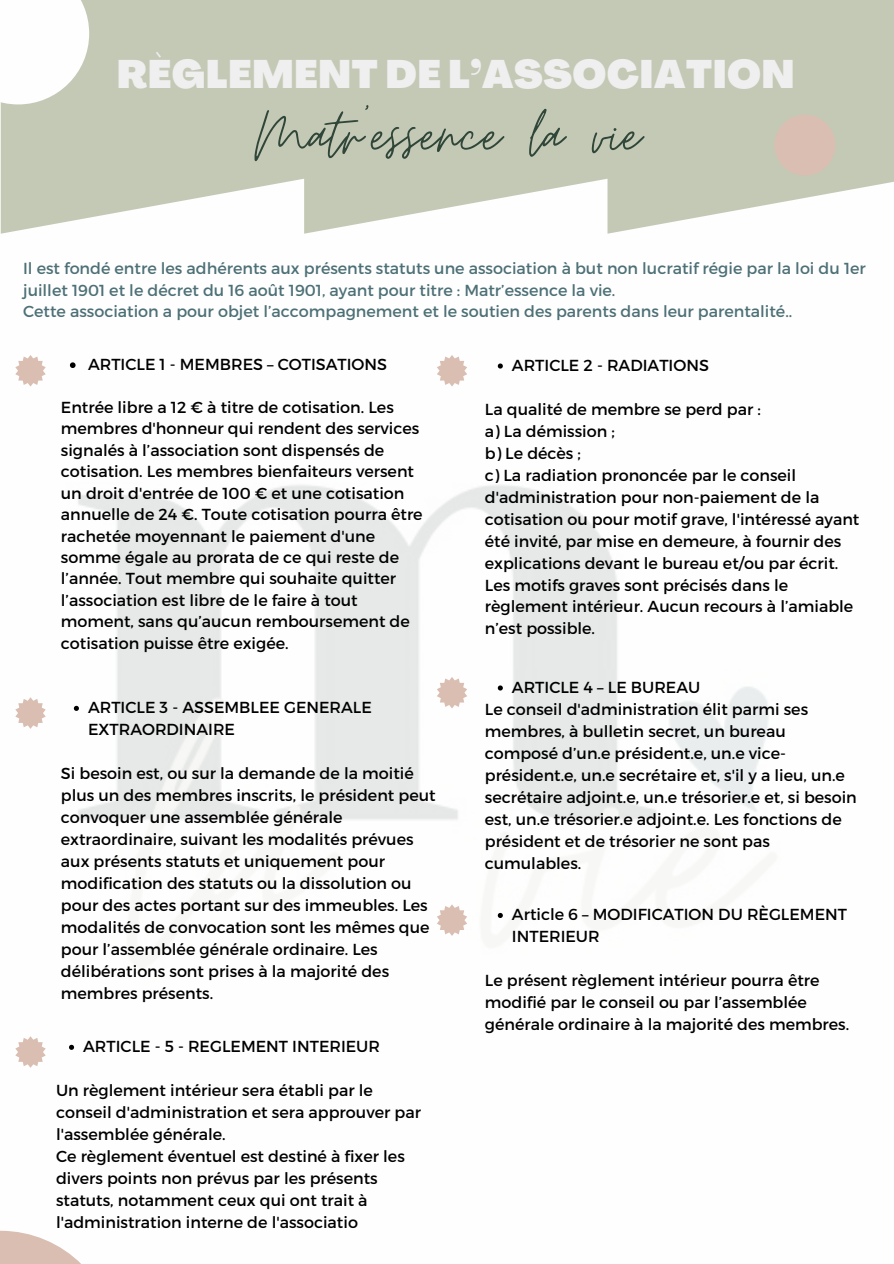
<style>
.page{position:relative;width:894px;height:1264px;background:#fff}
.page>*{position:absolute;margin:0;border:0;box-sizing:border-box;transform-origin:0 0}
.t1{font:75px "Moon Time";color:#304639}
.t2{font:900 39px "Agrandir";letter-spacing:.01em;color:#efefef}
.t3{font:15.9px/21.9px "Montserrat";color:#000}
.t4{font:15.9px/21.5px "Montserrat";color:#4d7076}
</style>
<div class="page">
<svg style="left:1px;top:0;width:892px;height:234px;background:#cbcfbe"></svg>
<div style="left:774px;top:115px;width:61px;height:60px;background:#d9beb1;border-radius:50%"></div>
<svg style="left:0;top:0;width:89px;height:104px"></svg>
<img style="left:30px;top:364px;width:739px;height:704px">
<svg style="left:15px;top:355px;width:31px;height:31px"></svg>
<svg style="left:15px;top:697px;width:31px;height:31px"></svg>
<svg style="left:0;top:1230px;width:80px;height:33px"></svg>
<svg style="left:436px;top:677px;width:31px;height:31px"></svg>
<svg style="left:436px;top:355px;width:31px;height:31px"></svg>
<svg style="left:15px;top:1036px;width:31px;height:31px"></svg>
<svg style="left:436px;top:904px;width:31px;height:31px"></svg>
<svg style="left:70px;top:362px;width:6px;height:6px"></svg>
<svg style="left:497px;top:363px;width:5px;height:5px"></svg>
<svg style="left:74px;top:705px;width:5px;height:6px"></svg>
<svg style="left:497px;top:685px;width:5px;height:5px"></svg>
<svg style="left:69px;top:1044px;width:5px;height:5px"></svg>
<svg style="left:497px;top:912px;width:5px;height:6px"></svg>
<p class="t2" style="left:117px;top:58px;width:679px">RÈGLEMENT DE L’ASSOCIATION</p>
<p class="t1" style="left:254px;top:89px;width:387px">Matr’essence la vie</p>
<p class="t4" style="left:23px;top:257px;width:844px">Il est fondé entre les adhérents aux présents statuts une association à but non lucratif régie par la loi du 1er juillet 1901 et le décret du 16 août 1901, ayant pour titre : Matr’essence la vie.</p>
<p class="t4" style="left:23px;top:300px;width:770px">Cette association a pour objet l’accompagnement et le soutien des parents dans leur parentalité..</p>
<p class="t3" style="left:88px;top:353px;width:300px">ARTICLE 1 - MEMBRES – COTISATIONS</p>
<p class="t3" style="left:61px;top:396px;width:363px;line-height:21.5px">Entrée libre a 12 € à titre de cotisation. Les membres d'honneur qui rendent des services signalés à l’association sont dispensés de cotisation. Les membres bienfaiteurs versent un droit d'entrée de 100 € et une cotisation annuelle de 24 €. Toute cotisation pourra être rachetée moyennant le paiement d'une somme égale au prorata de ce qui reste de l’année. Tout membre qui souhaite quitter l’association est libre de le faire à tout moment, sans qu’aucun remboursement de cotisation puisse être exigée.</p>
<p class="t3" style="left:88px;top:695px;width:285px">ARTICLE 3 - ASSEMBLEE GENERALE<br>EXTRAORDINAIRE</p>
<p class="t3" style="left:61px;top:761px;width:376px">Si besoin est, ou sur la demande de la moitié plus un des membres inscrits, le président peut convoquer une assemblée générale extraordinaire, suivant les modalités prévues aux présents statuts et uniquement pour modification des statuts ou la dissolution ou pour des actes portant sur des immeubles. Les modalités de convocation sont les mêmes que pour l’assemblée générale ordinaire. Les délibérations sont prises à la majorité des membres présents.</p>
<p class="t3" style="left:83px;top:1034px;width:298px">ARTICLE - 5 - REGLEMENT INTERIEUR</p>
<p class="t3" style="left:56px;top:1078px;width:366px">Un règlement intérieur sera établi par le conseil d'administration et sera approuver par l'assemblée générale.</p>
<p class="t3" style="left:56px;top:1144px;width:350px">Ce règlement éventuel est destiné à fixer les divers points non prévus par les présents statuts, notamment ceux qui ont trait à l'administration interne de l'associatio</p>
<p class="t3" style="left:512px;top:353px;width:198px">ARTICLE 2 - RADIATIONS</p>
<p class="t3" style="left:484px;top:397px;width:277px">La qualité de membre se perd par :</p>
<p class="t3" style="left:484px;top:419px;width:131px">a) La démission ;</p>
<p class="t3" style="left:484px;top:441px;width:98px">b) Le décès ;</p>
<p class="t3" style="left:484px;top:463px;width:376px">c) La radiation prononcée par le conseil d'administration pour non-paiement de la cotisation ou pour motif grave, l'intéressé ayant été invité, par mise en demeure, à fournir des explications devant le bureau et/ou par écrit.</p>
<p class="t3" style="left:484px;top:573px;width:370px">Les motifs graves sont précisés dans le règlement intérieur. Aucun recours à l’amiable n’est possible.</p>
<p class="t3" style="left:512px;top:675px;width:190px">ARTICLE 4 – LE BUREAU</p>
<p class="t3" style="left:484px;top:697px;width:373px">Le conseil d'administration élit parmi ses membres, à bulletin secret, un bureau composé d’un.e président.e, un.e vice&shy;président.e, un.e secrétaire et, s'il y a lieu, un.e secrétaire adjoint.e, un.e trésorier.e et, si besoin est, un.e trésorier.e adjoint.e. Les fonctions de président et de trésorier ne sont pas cumulables.</p>
<p class="t3" style="left:512px;top:902px;width:336px">Article 6 – MODIFICATION DU RÈGLEMENT<br>INTERIEUR</p>
<p class="t3" style="left:484px;top:968px;width:366px">Le présent règlement intérieur pourra être modifié par le conseil ou par l’assemblée générale ordinaire à la majorité des membres.</p>
</div>
